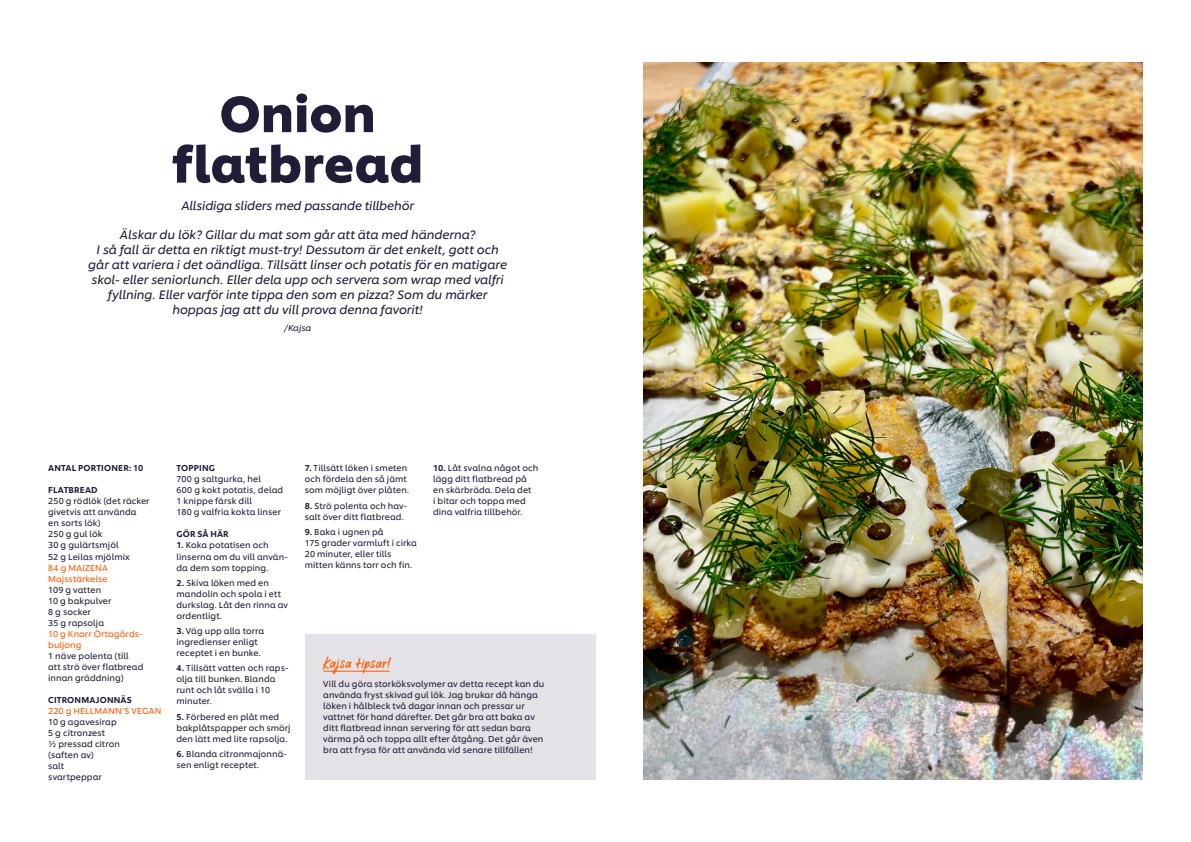
<style>
.page{position:relative;width:1191px;height:842px;background:#fff}
.page>*{position:absolute;margin:0;border:0;box-sizing:border-box;transform-origin:0 0}
.t1{font:700 50.1px/50.5px "Unilever Shilling";letter-spacing:-.005em;color:#221d37;text-align:center}
.t2{font:20px "Chefs Hand";letter-spacing:.02em;color:#ff5a00}
.t3{font:italic 12px/15px "Unilever Shilling";letter-spacing:-.005em;color:#221d37;text-align:center}
.t4{font:8.5px/11px "Unilever Shilling";letter-spacing:.01em;color:#221d37}
.t5{font:8.5px/11px "Unilever Shilling";letter-spacing:.015em;color:#ff5a00}
.t6{font:500 8.5px "Unilever Shilling";letter-spacing:.015em;color:#221d37}
.t7{font:italic 8.5px "Unilever Shilling";letter-spacing:-.005em;color:#221d37}
.s1{font-weight:500}
</style>
<div class="page">
<img style="left:643px;top:62px;width:499px;height:718px">
<div style="left:305px;top:634px;width:290px;height:146px;background:#e4e1e7"></div>
<hr style="left:324px;top:671px;width:65px;height:1px;background:#ff5a00">
<p class="t1" style="left:172px;top:84px;width:253px">Onion flatbread</p>
<p class="t3" style="left:181px;top:197px;width:234px">Allsidiga sliders med passande tillbehör</p>
<p class="t3" style="left:88px;top:226px;width:420px">Älskar du lök? Gillar du mat som går att äta med händerna?<br>I så fall är detta en riktigt must-try! Dessutom är det enkelt, gott och går att variera i det oändliga. Tillsätt linser och potatis för en matigare skol- eller seniorlunch. Eller dela upp och servera som wrap med valfri fyllning. Eller varför inte tippa den som en pizza? Som du märker hoppas jag att du vill prova denna favorit!</p>
<p class="t7" style="left:284px;top:322px;width:28px">/Kajsa</p>
<p class="t6" style="left:48px;top:462px;width:97px">ANTAL PORTIONER: 10</p>
<p class="t6" style="left:48px;top:484px;width:51px">FLATBREAD</p>
<p class="t4" style="left:48px;top:495px;width:103px">250 g rödlök (det räcker givetvis att använda<br>en sorts lök)</p>
<p class="t4" style="left:48px;top:528px;width:56px">250 g gul lök</p>
<p class="t4" style="left:48px;top:539px;width:72px">30 g gulärtsmjöl</p>
<p class="t4" style="left:48px;top:550px;width:83px">52 g Leilas mjölmix</p>
<p class="t5" style="left:48px;top:561px;width:61px">84 g MAIZENA<br>Majsstärkelse</p>
<p class="t4" style="left:48px;top:583px;width:54px">109 g vatten</p>
<p class="t4" style="left:48px;top:594px;width:65px">10 g bakpulver</p>
<p class="t4" style="left:48px;top:605px;width:44px">8 g socker</p>
<p class="t4" style="left:48px;top:616px;width:57px">35 g rapsolja</p>
<p class="t5" style="left:48px;top:627px;width:96px">10 g Knorr Örtagårds&shy;buljong</p>
<p class="t4" style="left:48px;top:649px;width:97px">1 näve polenta (till<br>att strö över flatbread innan gräddning)</p>
<p class="t6" style="left:48px;top:693px;width:85px">CITRONMAJONNÄS</p>
<p class="t5" style="left:48px;top:704px;width:115px">220 g HELLMANN’S VEGAN</p>
<p class="t4" style="left:48px;top:715px;width:70px">10 g agavesirap</p>
<p class="t4" style="left:48px;top:726px;width:58px">5 g citronzest</p>
<p class="t4" style="left:48px;top:737px;width:73px">½ pressad citron (saften av)</p>
<p class="t4" style="left:48px;top:759px;width:17px">salt</p>
<p class="t4" style="left:48px;top:770px;width:55px">svartpeppar</p>
<p class="t6" style="left:176px;top:462px;width:40px">TOPPING</p>
<p class="t4" style="left:176px;top:473px;width:86px">700 g saltgurka, hel</p>
<p class="t4" style="left:176px;top:484px;width:108px">600 g kokt potatis, delad</p>
<p class="t4" style="left:176px;top:495px;width:77px">1 knippe färsk dill</p>
<p class="t4" style="left:176px;top:506px;width:106px">180 g valfria kokta linser</p>
<p class="t6" style="left:176px;top:528px;width:54px">GÖR SÅ HÄR</p>
<p class="t4" style="left:176px;top:539px;width:113px"><span class="s1">1.</span> Koka potatisen och linserna om du vill använ&shy;da dem som topping.</p>
<p class="t4" style="left:176px;top:576px;width:113px"><span class="s1">2.</span> Skiva löken med en mandolin och spola i ett durkslag. Låt den rinna av ordentligt.</p>
<p class="t4" style="left:176px;top:625px;width:89px"><span class="s1">3.</span> Väg upp alla torra ingredienser enligt receptet i en bunke.</p>
<p class="t4" style="left:176px;top:662px;width:113px"><span class="s1">4.</span> Tillsätt vatten och raps&shy;olja till bunken. Blanda runt och låt svälla i 10 minuter.</p>
<p class="t4" style="left:176px;top:710px;width:116px"><span class="s1">5.</span> Förbered en plåt med bakplåtspapper och smörj den lätt med lite rapsolja.</p>
<p class="t4" style="left:176px;top:747px;width:112px"><span class="s1">6.</span> Blanda citronmajonnä&shy;sen enligt receptet.</p>
<p class="t4" style="left:305px;top:462px;width:106px"><span class="s1">7.</span> Tillsätt löken i smeten och fördela den så jämt som möjligt över plåten.</p>
<p class="t4" style="left:305px;top:499px;width:104px"><span class="s1">8.</span> Strö polenta och hav&shy;salt över ditt flatbread.</p>
<p class="t4" style="left:305px;top:526px;width:114px"><span class="s1">9.</span> Baka i ugnen på<br>175 grader varmluft i cirka<br>20 minuter, eller tills mitten känns torr och fin.</p>
<p class="t4" style="left:433px;top:462px;width:107px"><span class="s1">10.</span> Låt svalna något och lägg ditt flatbread på en skärbräda. Dela det<br>i bitar och toppa med dina valfria tillbehör.</p>
<p class="t2" style="left:323px;top:652px;width:70px">Kajsa tipsar!</p>
<p class="t4" style="left:323px;top:678px;width:223px">Vill du göra storköksvolymer av detta recept kan du använda fryst skivad gul lök. Jag brukar då hänga löken i hålbleck två dagar innan och pressar ur vattnet för hand därefter. Det går bra att baka av ditt flatbread innan servering för att sedan bara värma på och toppa allt efter åtgång. Det går även bra att frysa för att använda vid senare tillfällen!</p>
</div>
